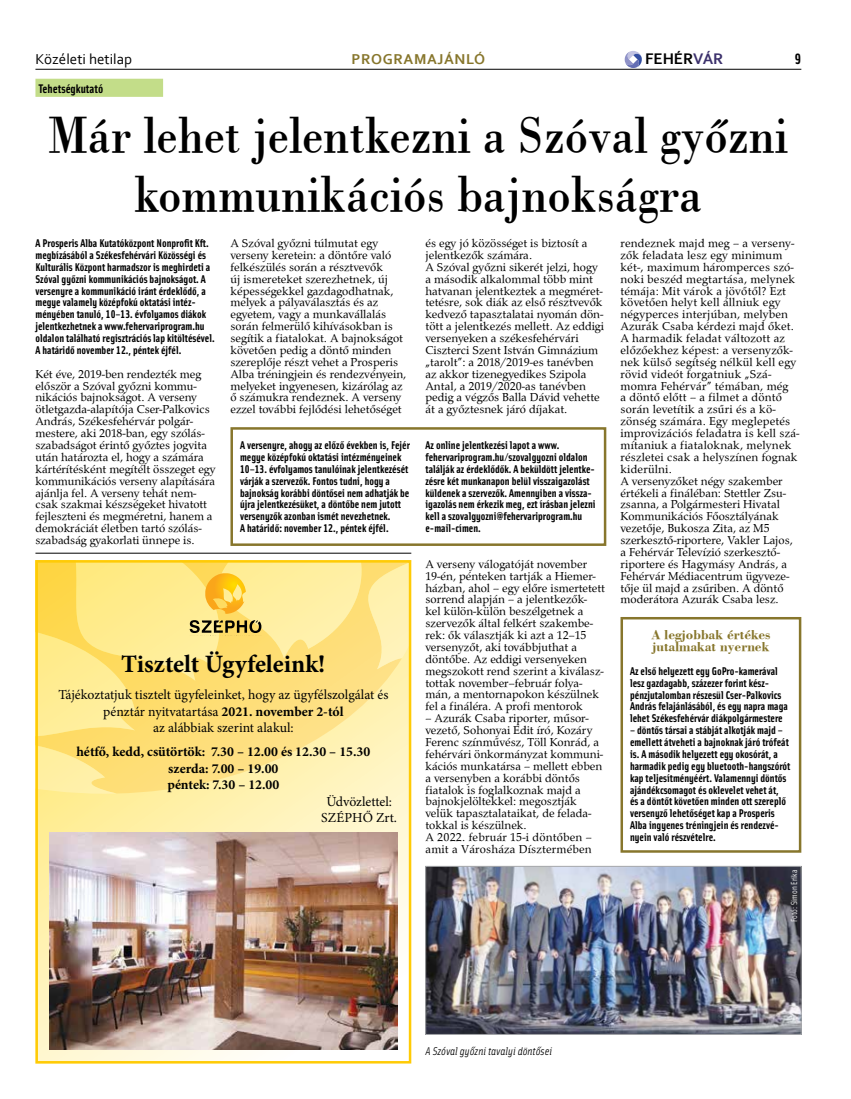
<style>
.page{position:relative;width:851px;height:1099px;background:#fff}
.page>*{position:absolute;margin:0;border:0;box-sizing:border-box;transform-origin:0 0}
.t1{font:52.5px/59.4px "Bodoni PFL";color:#000;text-align:center;scale:.9 1}
.t2{font:700 25px "Minion Pro";color:#000}
.t3{font:700 16.12px "Corbel";color:#000}
.t4{font:15px "Corbel";color:#000}
.t5{font:700 15px "Corbel";letter-spacing:.04em;color:#87762c}
.t6{font:700 15px "Solex";color:#000}
.t7{font:13.75px/16.5px "Minion Pro";color:#000;text-align:center}
.t8{font:700 13.75px/16.5px "Minion Pro";color:#000;text-align:center}
.t9{font:700 13.75px/11.9px "Bodoni PFL";color:#87762c}
.t10{font:700 12.5px "Solex";color:#000}
.t11{font:11.88px/11.9px "Palladius";color:#000}
.t12{font:700 11.25px/11.9px "Solex";color:#000}
.t13{font:italic 11.25px "Solex";color:#000}
.t14{font:8.75px "Solex";color:#fff}
.s1{color:#3c316c}
.s2{font-style:italic}
.s3{font-weight:700}
</style>
<div class="page">
<hr style="left:35px;top:69px;width:766px;height:1px;background:#000">
<svg style="left:624px;top:51px;width:17px;height:18px"></svg>
<svg style="left:38px;top:793px;width:370px;height:267px;background:#fbf0be"></svg>
<svg style="left:38px;top:563px;width:370px;height:230px;background:#fde489"></svg>
<div style="left:35px;top:560px;width:376px;height:503px;border:2px solid #ffcb05"></div>
<img style="left:50px;top:832px;width:347px;height:217px">
<div style="left:35px;top:79px;width:128px;height:18px;background:#c3dd89"></div>
<hr style="left:35px;top:553px;width:376px;height:1px;background:#000">
<div style="left:230px;top:427px;width:376px;height:119px;border:2px solid #87762c"></div>
<div style="left:620px;top:617px;width:181px;height:235px;border:2px solid #87762c"></div>
<img style="left:427px;top:868px;width:372px;height:164px">
<div style="left:425px;top:866px;width:376px;height:168px;border:1px solid #a7a9ac"></div>
<p class="t4" style="left:35px;top:49px;width:98px">Közéleti hetilap</p>
<p class="t5" style="left:351px;top:49px;width:135px">PROGRAMAJÁNLÓ</p>
<h3 class="t3" style="left:645px;top:48px;width:80px">FEHÉR<span class="s1">VÁR</span></h3>
<p class="t6" style="left:794px;top:49px;width:8px">9</p>
<p class="t10" style="left:39px;top:80px;width:66px">Tehetségkutató</p>
<h1 class="t1" style="left:49px;top:104px;width:823px">Már lehet jelentkezni a Szóval győzni kommunikációs bajnokságra</h1>
<p class="t12" style="left:35px;top:237px;width:181px">A Prosperis Alba Kutatóközpont Nonprofit Kft. megbízásából a Székesfehérvári Közösségi és Kulturális Központ harmadszor is meghirdeti a Szóval győzni kommunikációs bajnokságot. A versenyre a kommunikáció iránt érdeklődő, a megye valamely középfokú oktatási intéz&shy;ményében tanuló, 10–13. évfolyamos diákok jelentkezhetnek a www.fehervariprogram.hu oldalon található regisztrációs lap kitöltésével.<br>A határidő november 12., péntek éjfél.</p>
<p class="t11" style="left:35px;top:368px;width:182px">Két éve, 2019-ben rendezték meg először a Szóval győzni kommu&shy;nikációs bajnokságot. A verseny ötletgazda-alapítója Cser-Palkovics András, Székesfehérvár polgár&shy;mestere, aki 2018-ban, egy szólás&shy;szabadságot érintő győztes jogvita után határozta el, hogy a számára kártérítésként megítélt összeget egy kommunikációs verseny alapítására ajánlja fel. A verseny tehát nem&shy;csak szakmai készségeket hivatott fejleszteni és megméretni, hanem a demokráciát életben tartó szólás&shy;szabadság gyakorlati ünnepe is.</p>
<p class="t11" style="left:230px;top:237px;width:177px">A Szóval győzni túlmutat egy verseny keretein: a döntőre való felkészülés során a résztvevők<br>új ismereteket szerezhetnek, új képességekkel gazdagodhatnak, melyek a pályaválasztás és az egyetem, vagy a munkavállalás során felmerülő kihívásokban is segítik a fiatalokat. A bajnokságot követően pedig a döntő minden szereplője részt vehet a Prosperis Alba tréningjein és rendezvényein, melyeket ingyenesen, kizárólag az ő számukra rendeznek. A verseny ezzel további fejlődési lehetőséget</p>
<p class="t12" style="left:240px;top:438px;width:171px">A versenyre, ahogy az előző években is, Fejér megye középfokú oktatási intézményeinek 10–13. évfolyamos tanulóinak jelentkezését várják a szervezők. Fontos tudni, hogy a bajnokság korábbi döntősei nem adhatják be újra jelentkezésüket, a döntőbe nem jutott versenyzők azonban ismét nevezhetnek.<br>A határidő: november 12., péntek éjfél.</p>
<p class="t12" style="left:425px;top:438px;width:171px">Az online jelentkezési lapot a www. fehervariprogram.hu/szovalgyozni oldalon találják az érdeklődők. A beküldött jelentke&shy;zésre két munkanapon belül visszaigazolást küldenek a szervezők. Amennyiben a vissza&shy;igazolás nem érkezik meg, ezt írásban jelezni kell a szovalgyozni@fehervariprogram.hu e-mail-címen.</p>
<p class="t11" style="left:425px;top:237px;width:180px">és egy jó közösséget is biztosít a jelentkezők számára.<br>A Szóval győzni sikerét jelzi, hogy a második alkalommal több mint hatvanan jelentkeztek a megméret&shy;tetésre, sok diák az első résztvevők kedvező tapasztalatai nyomán dön&shy;tött a jelentkezés mellett. Az eddigi versenyeken a székesfehérvári Ciszterci Szent István Gimnázium „tarolt”: a 2018<span class="s2">/</span>2019-es tanévben az akkor tizenegyedikes Szipola Antal, a 2019<span class="s2">/</span>2020-as tanévben pedig a végzős Balla Dávid vehette át a győztesnek járó díjakat.</p>
<p class="t11" style="left:620px;top:237px;width:180px">rendeznek majd meg – a verseny&shy;zők feladata lesz egy minimum két-, maximum háromperces szó&shy;noki beszéd megtartása, melynek témája: Mit várok a jövőtől? Ezt követően helyt kell állniuk egy négyperces interjúban, melyben<br>Azurák Csaba kérdezi majd őket.<br>A harmadik feladat változott az előzőekhez képest: a versenyzők&shy;nek külső segítség nélkül kell egy rövid videót forgatniuk „Szá&shy;momra Fehérvár” témában, még<br>a döntő előtt – a filmet a döntő során levetítik a zsűri és a kö&shy;zönség számára. Egy meglepetés improvizációs feladatra is kell szá&shy;mítaniuk a fiataloknak, melynek részletei csak a helyszínen fognak kiderülni.<br>A versenyzőket négy szakember értékeli a fináléban: Stettler Zsu&shy;zsanna, a Polgármesteri Hivatal<br>Kommunikációs Főosztályának vezetője, Bukosza Zita, az M5 szerkesztő-riportere, Vakler Lajos, a Fehérvár Televízió szerkesztő-- riportere és Hagymásy András, a<br>Fehérvár Médiacentrum ügyveze&shy;tője ül majd a zsűriben. A döntő moderátora Azurák Csaba lesz.</p>
<p class="t11" style="left:425px;top:558px;width:181px">A verseny válogatóját november 19-én, pénteken tartják a Hiemer-- házban, ahol – egy előre ismertetett sorrend alapján – a jelentkezők&shy;kel külön-külön beszélgetnek a szervezők által felkért szakembe&shy;rek: ők választják ki azt a 12–15 versenyzőt, aki továbbjuthat a döntőbe. Az eddigi versenyeken megszokott rend szerint a kiválasz&shy;tottak november–február folya&shy;mán, a mentornapokon készülnek fel a fináléra. A profi mentorok</p>
<p class="t11" style="left:425px;top:712px;width:179px">– Azurák Csaba riporter, műsor&shy;vezető, Sohonyai Edit író, Kozáry<br>Ferenc színművész, Töll Konrád, a fehérvári önkormányzat kommuni&shy;kációs munkatársa – mellett ebben a versenyben a korábbi döntős fiatalok is foglalkoznak majd a bajnokjelöltekkel: megosztják velük tapasztalataikat, de felada&shy;tokkal is készülnek.<br>A 2022. február 15-i döntőben – amit a Városháza Dísztermében</p>
<p class="t9" style="left:651px;top:628px;width:120px">A legjobbak értékes jutalmakat nyernek</p>
<p class="t12" style="left:630px;top:664px;width:159px">Az első helyezett egy GoPro-kamerával lesz gazdagabb, százezer forint kész&shy;pénzjutalomban részesül Cser-Palkovics András felajánlásából, és egy napra maga lehet Székesfehérvár diákpolgármestere</p>
<p class="t12" style="left:630px;top:723px;width:162px">– döntős társai a stábját alkotják majd – emellett átveheti a bajnoknak járó trófeát is. A második helyezett egy okosórát, a harmadik pedig egy bluetooth-hangszórót kap teljesítményéért. Valamennyi döntős ajándékcsomagot és oklevelet vehet át,<br>és a döntőt követően minden ott szereplő versenyző lehetőséget kap a Prosperis Alba ingyenes tréningjein és rendezvé&shy;nyein való részvételre.</p>
<h2 class="t2" style="left:121px;top:646px;width:205px">Tisztelt Ügyfeleink!</h2>
<p class="t7" style="left:58px;top:686px;width:331px">Tájékoztatjuk tisztelt ügyfeleinket, hogy az ügyfélszolgálat és pénztár nyitvatartása <span class="s3">2021. november 2-tól<br></span>az alábbiak szerint alakul:</p>
<p class="t8" style="left:76px;top:743px;width:295px">hétfő, kedd, csütörtök: 7.30 – 12.00 és 12.30 – 15.30 szerda: 7.00 – 19.00<br>péntek: 7.30 – 12.00</p>
<p class="t7" style="left:321px;top:793px;width:77px">Üdvözlettel:<br>SZÉPHŐ Zrt.</p>
<p class="t13" style="left:425px;top:1043px;width:128px">A Szóval győzni tavalyi döntősei</p>
<p class="t14" style="left:788px;top:922px;width:54px;rotate:-90deg">Fotó: Simon Erika</p>
</div>
